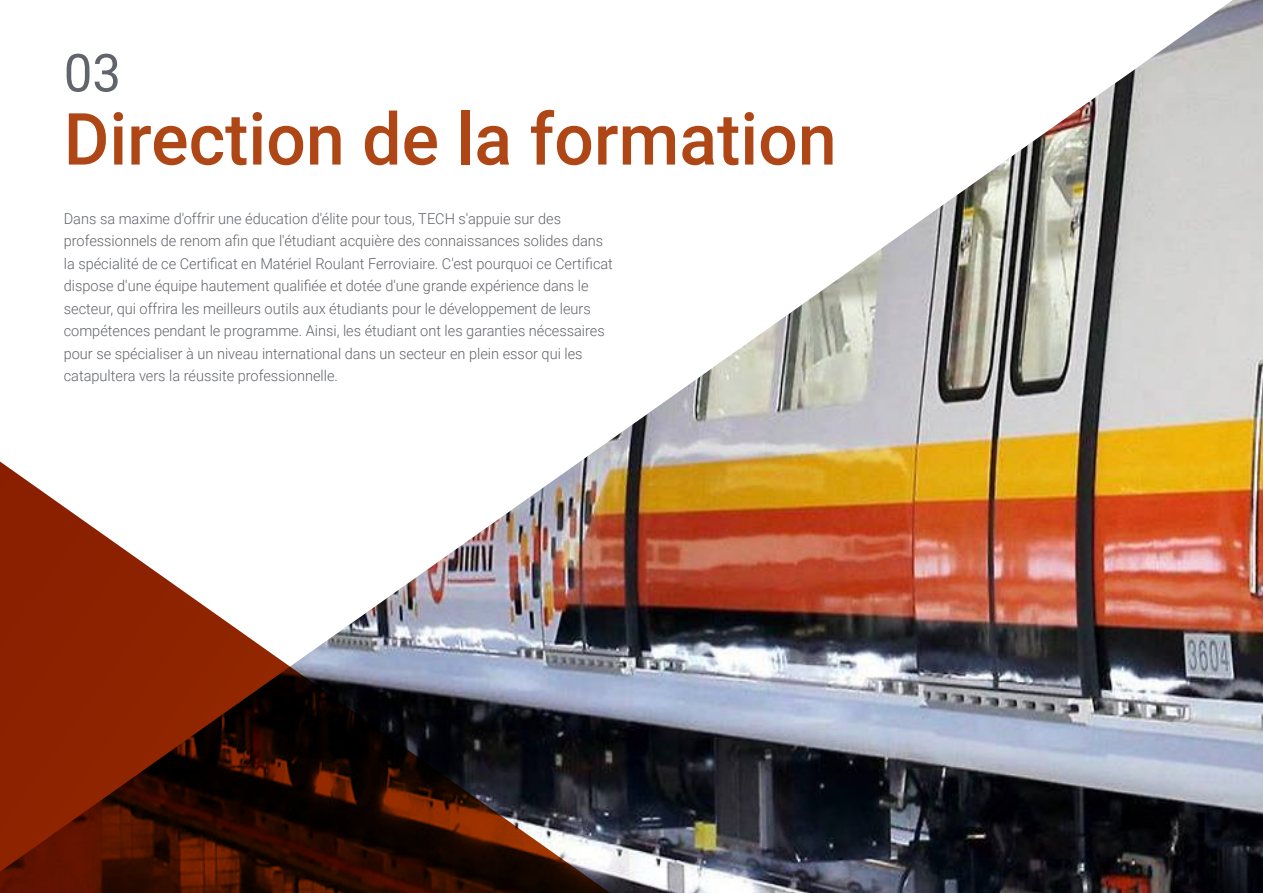
<style>
.page{position:relative;width:1263px;height:893px;background:#fff}
.page>*{position:absolute;margin:0;border:0;box-sizing:border-box;transform-origin:0 0}
.t1{font:500 72px "Roboto";color:#ae4615}
.t2{font:52.5px "Roboto";color:#61646a}
.t3{font:300 15px/22.5px "Roboto";color:#61646a}
</style>
<div class="page">
<img style="left:602px;top:0;width:661px;height:893px">
<svg style="left:0;top:446px;width:640px;height:447px"></svg>
<h2 class="t2" style="left:64px;top:36px;width:59px">03</h2>
<h1 class="t1" style="left:64px;top:89px;width:774px">Direction de la formation</h1>
<p class="t3" style="left:64px;top:207px;width:551px">Dans sa maxime d'offrir une éducation d'élite pour tous, TECH s'appuie sur des professionnels de renom afin que l'étudiant acquière des connaissances solides dans la spécialité de ce Certificat en Matériel Roulant Ferroviaire. C'est pourquoi ce Certificat dispose d'une équipe hautement qualifiée et dotée d'une grande expérience dans le secteur, qui offrira les meilleurs outils aux étudiants pour le développement de leurs compétences pendant le programme. Ainsi, les étudiant ont les garanties nécessaires pour se spécialiser à un niveau international dans un secteur en plein essor qui les catapultera vers la réussite professionnelle.</p>
</div>
